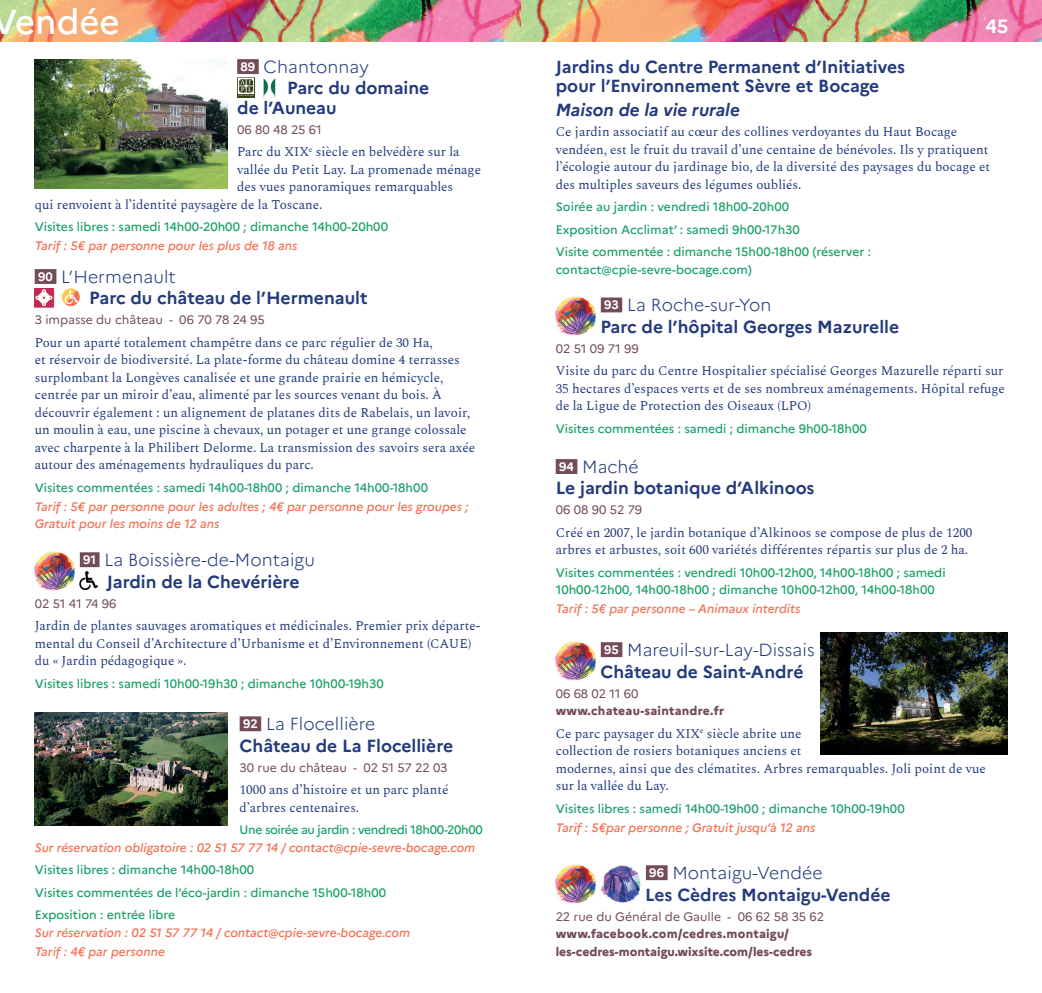
<style>
.page{position:relative;width:1042px;height:993px;background:#fff}
.page>*{position:absolute;margin:0;border:0;box-sizing:border-box;transform-origin:0 0}
.t1{font:500 34.65px "Marianne";color:#fff}
.t2{font:700 19.25px "Marianne";color:#fff}
.Nom_jardin{font:700 17.5px/19.2px "Marianne";color:#233b7d}
.Lieu{font:300 17.5px "Marianne";letter-spacing:.005em;color:#233b7d}
.Nom_jardin-2{font:italic 700 17.5px "Marianne";color:#233b7d}
.txt_courant{font:13.12px/17.5px "Spectral";color:#233b7d}
.visites{font:500 12.25px/17.5px "Marianne";color:#1ea16c}
.tarif{font:italic 500 12.25px/17.5px "Marianne";color:#f37255}
.adresse_tel{font:800 12.25px/17.5px "Marianne";letter-spacing:.005em;color:#744c59}
.adresse_tel-2{font:12.25px "Marianne";letter-spacing:-.005em;color:#744c59}
.visites-2{font:500 12.25px "Marianne";letter-spacing:-.03em;color:#1ea16c}
.s1{font-weight:700;font-size:12.25px;color:#fff}
.s2{font-weight:400}
</style>
<div class="page">
<img style="left:0;top:0;width:1042px;height:41px">
<div style="left:237px;top:59px;width:22px;height:15px;background:#744c59"></div>
<div style="left:35px;top:269px;width:21px;height:15px;background:#744c59"></div>
<div style="left:80px;top:552px;width:20px;height:15px;background:#744c59"></div>
<div style="left:240px;top:716px;width:21px;height:15px;background:#744c59"></div>
<hr style="left:237px;top:94px;width:18px;height:3px;background:#37421a">
<svg style="left:237px;top:77px;width:18px;height:19px"></svg>
<img style="left:263px;top:78px;width:13px;height:19px">
<img style="left:35px;top:288px;width:19px;height:19px">
<svg style="left:62px;top:288px;width:18px;height:18px"></svg>
<img style="left:35px;top:551px;width:40px;height:39px">
<img style="left:79px;top:571px;width:18px;height:18px">
<div style="left:601px;top:297px;width:21px;height:15px;background:#744c59"></div>
<div style="left:556px;top:459px;width:21px;height:15px;background:#744c59"></div>
<div style="left:601px;top:642px;width:21px;height:15px;background:#744c59"></div>
<div style="left:646px;top:865px;width:21px;height:14px;background:#744c59"></div>
<img style="left:556px;top:296px;width:40px;height:39px">
<img style="left:556px;top:641px;width:40px;height:39px">
<img style="left:556px;top:864px;width:40px;height:39px">
<img style="left:601px;top:865px;width:40px;height:38px">
<img style="left:35px;top:60px;width:192px;height:128px">
<img style="left:35px;top:712px;width:192px;height:113px">
<img style="left:820px;top:632px;width:187px;height:121px">
<h1 class="t1" style="left:-9px;top:-6px;width:130px">Vendée</h1>
<p class="Lieu" style="left:241px;top:53px;width:130px"><span class="s1">89</span> Chantonnay</p>
<p class="Nom_jardin" style="left:237px;top:77px;width:194px;text-indent:50px">Parc du domaine de l’Auneau</p>
<p class="adresse_tel-2" style="left:237px;top:120px;width:86px">06 80 48 25 61</p>
<p class="txt_courant" style="left:237px;top:142px;width:224px">Parc du XIX<sup>e</sup> siècle en belvédère sur la</p>
<p class="txt_courant" style="left:237px;top:160px;width:245px">vallée du Petit Lay. La promenade ménage</p>
<p class="txt_courant" style="left:237px;top:177px;width:218px">des vues panoramiques remarquables</p>
<p class="txt_courant" style="left:35px;top:195px;width:289px">qui renvoient à l’identité paysagère de la Toscane.</p>
<p class="visites" style="left:35px;top:217px;width:355px">Visites libres : samedi 14h00-20h00 ; dimanche 14h00-20h00</p>
<p class="tarif" style="left:35px;top:236px;width:264px">Tarif : 5€ par personne pour les plus de 18 ans</p>
<p class="Lieu" style="left:38px;top:263px;width:139px"><span class="s1">90</span> L’Hermenault</p>
<p class="Nom_jardin" style="left:89px;top:287px;width:280px">Parc du château de l’Hermenault</p>
<p class="adresse_tel-2" style="left:35px;top:310px;width:231px">3 impasse du château - 06 70 78 24 95</p>
<p class="txt_courant" style="left:35px;top:333px;width:442px">Pour un aparté totalement champêtre dans ce parc régulier de 30 Ha,<br>et réservoir de biodiversité. La plate-forme du château domine 4 terrasses surplombant la Longèves canalisée et une grande prairie en hémicycle, centrée par un miroir d’eau, alimenté par les sources venant du bois. À découvrir également : un alignement de platanes dits de Rabelais, un lavoir, un moulin à eau, une piscine à chevaux, un potager et une grange colossale avec charpente à la Philibert Delorme. La transmission des savoirs sera axée autour des aménagements hydrauliques du parc.</p>
<p class="visites" style="left:35px;top:477px;width:395px">Visites commentées : samedi 14h00-18h00 ; dimanche 14h00-18h00</p>
<p class="tarif" style="left:35px;top:496px;width:435px">Tarif : 5€ par personne pour les adultes ; 4€ par personne pour les groupes ;<br>Gratuit pour les moins de 12 ans</p>
<p class="Lieu" style="left:83px;top:546px;width:233px"><span class="s1">91</span> La Boissière-de-Montaigu</p>
<p class="Nom_jardin" style="left:107px;top:570px;width:194px">Jardin de la Chevérière</p>
<p class="adresse_tel-2" style="left:35px;top:593px;width:83px">02 51 41 74 96</p>
<p class="txt_courant" style="left:35px;top:615px;width:447px">Jardin de plantes sauvages aromatiques et médicinales. Premier prix départe&shy;mental du Conseil d’Architecture d’Urbanisme et d’Environnement (CAUE) du « Jardin pédagogique ».</p>
<p class="visites" style="left:35px;top:673px;width:350px">Visites libres : samedi 10h00-19h30 ; dimanche 10h00-19h30</p>
<p class="Lieu" style="left:243px;top:710px;width:134px"><span class="s1">92</span> La Flocellière</p>
<p class="Nom_jardin" style="left:240px;top:734px;width:215px">Château de La Flocellière</p>
<p class="adresse_tel-2" style="left:240px;top:757px;width:209px">30 rue du château - 02 51 57 22 03</p>
<p class="txt_courant" style="left:240px;top:779px;width:210px">1000 ans d’histoire et un parc planté d’arbres centenaires.</p>
<p class="visites-2" style="left:240px;top:820px;width:245px">Une soirée au jardin : vendredi 18h00-20h00</p>
<p class="tarif" style="left:35px;top:837px;width:442px">Sur réservation obligatoire : 02 51 57 77 14 / contact@cpie-sevre-bocage.com</p>
<p class="visites" style="left:35px;top:859px;width:221px">Visites libres : dimanche 14h00-18h00</p>
<p class="visites" style="left:35px;top:882px;width:353px">Visites commentées de l’éco-jardin : dimanche 15h00-18h00</p>
<p class="visites" style="left:35px;top:904px;width:142px">Exposition : entrée libre</p>
<p class="tarif" style="left:35px;top:922px;width:377px">Sur réservation : 02 51 57 77 14 / contact@cpie-sevre-bocage.com</p>
<p class="tarif" style="left:35px;top:941px;width:132px">Tarif : 4€ par personne</p>
<h2 class="t2" style="left:985px;top:11px;width:25px">45</h2>
<p class="Nom_jardin" style="left:556px;top:55px;width:351px">Jardins du Centre Permanent d’Initiatives pour l’Environnement Sèvre et Bocage</p>
<p class="Nom_jardin-2" style="left:556px;top:96px;width:186px">Maison de la vie rurale</p>
<p class="txt_courant" style="left:556px;top:122px;width:436px">Ce jardin associatif au cœur des collines verdoyantes du Haut Bocage vendéen, est le fruit du travail d’une centaine de bénévoles. Ils y pratiquent l’écologie autour du jardinage bio, de la diversité des paysages du bocage et des multiples saveurs des légumes oubliés.</p>
<p class="visites" style="left:556px;top:197px;width:235px">Soirée au jardin : vendredi 18h00-20h00</p>
<p class="visites" style="left:556px;top:219px;width:246px">Exposition Acclimat’ : samedi 9h00-17h30</p>
<p class="visites" style="left:556px;top:242px;width:317px">Visite commentée : dimanche 15h00-18h00 (réserver : contact@cpie-sevre-bocage.com)</p>
<p class="Lieu" style="left:604px;top:291px;width:169px"><span class="s1">93</span> La Roche-sur-Yon</p>
<p class="Nom_jardin" style="left:600px;top:315px;width:300px">Parc de l’hôpital Georges Mazurelle</p>
<p class="adresse_tel-2" style="left:556px;top:339px;width:85px">02 51 09 71 99</p>
<p class="txt_courant" style="left:556px;top:361px;width:451px">Visite du parc du Centre Hospitalier spécialisé Georges Mazurelle réparti sur<br>35 hectares d’espaces verts et de ses nombreux aménagements. Hôpital refuge de la Ligue de Protection des Oiseaux (LPO)</p>
<p class="visites" style="left:556px;top:418px;width:313px">Visites commentées : samedi ; dimanche 9h00-18h00</p>
<p class="Lieu" style="left:559px;top:453px;width:81px"><span class="s1">94</span> Maché</p>
<p class="Nom_jardin" style="left:556px;top:477px;width:260px">Le jardin botanique d’Alkinoos</p>
<p class="adresse_tel-2" style="left:556px;top:500px;width:88px">06 08 90 52 79</p>
<p class="txt_courant" style="left:556px;top:522px;width:418px">Créé en 2007, le jardin botanique d’Alkinoos se compose de plus de 1200 arbres et arbustes, soit 600 variétés différentes répartis sur plus de 2 ha.</p>
<p class="visites" style="left:556px;top:562px;width:391px">Visites commentées : vendredi 10h00-12h00, 14h00-18h00 ; samedi<br>10h00-12h00, 14h00-18h00 ; dimanche 10h00-12h00, 14h00-18h00</p>
<p class="tarif" style="left:556px;top:599px;width:246px">Tarif : 5€ par personne – Animaux interdits</p>
<p class="Lieu" style="left:604px;top:635px;width:212px"><span class="s1">95</span> Mareuil-sur-Lay-Dissais</p>
<p class="Nom_jardin" style="left:600px;top:660px;width:205px">Château de Saint-André</p>
<p class="adresse_tel" style="left:556px;top:683px;width:170px"><span class="s2">06 68 02 11 60 </span>www.chateau-saintandre.fr</p>
<p class="txt_courant" style="left:556px;top:723px;width:432px">Ce parc paysager du XIX<sup>e</sup> siècle abrite une<br>collection de rosiers botaniques anciens et<br>modernes, ainsi que des clématites. Arbres remarquables. Joli point de vue sur la vallée du Lay.</p>
<p class="visites" style="left:556px;top:798px;width:350px">Visites libres : samedi 14h00-19h00 ; dimanche 10h00-19h00</p>
<p class="tarif" style="left:556px;top:817px;width:261px">Tarif : 5€par personne ; Gratuit jusqu’à 12 ans</p>
<p class="Lieu" style="left:649px;top:858px;width:175px"><span class="s1">96</span> Montaigu-Vendée</p>
<p class="Nom_jardin" style="left:645px;top:883px;width:247px">Les Cèdres Montaigu-Vendée</p>
<p class="adresse_tel" style="left:556px;top:906px;width:270px"><span class="s2">22 rue du Général de Gaulle - 06 62 58 35 62 </span>www.facebook.com/cedres.montaigu/ les-cedres-montaigu.wixsite.com/les-cedres</p>
</div>
